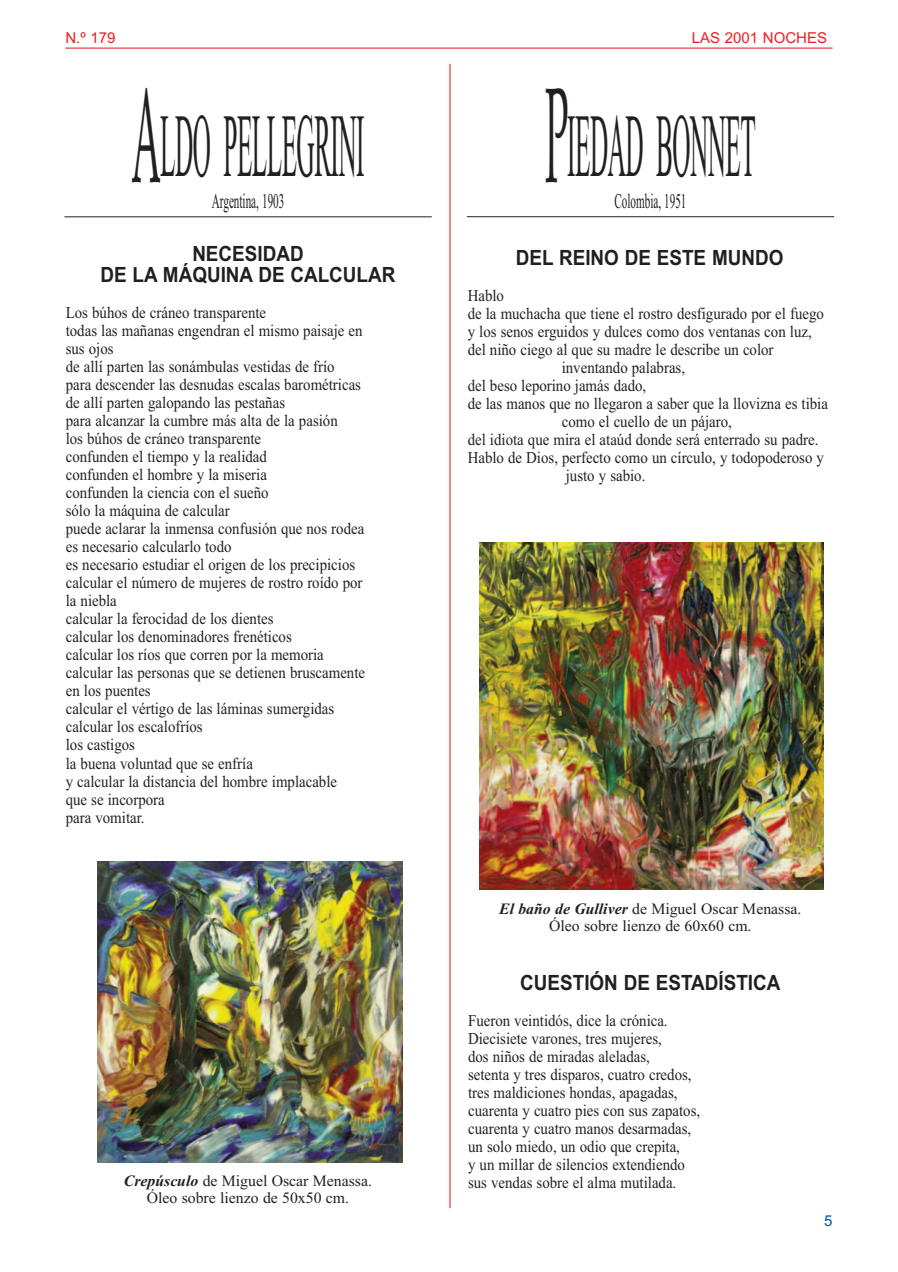
<style>
.page{position:relative;width:898px;height:1272px;background:#fff}
.page>*{position:absolute;margin:0;border:0;box-sizing:border-box;transform-origin:0 0}
.t1{font:90px "Times New Roman";letter-spacing:-.02em;color:#231f20;scale:.28 1}
.t2{font:700 21px/21px "Arial";color:#231f20;text-align:center;scale:.9 1}
.t3{font:21px "Times New Roman";color:#231f20;scale:.53 1}
.t4{font:16.5px/18px "Times New Roman";color:#231f20;scale:.9 1}
.t5{font:15.75px/17px "Times New Roman";color:#231f20;text-align:center}
.t6{font:15px "Arial";color:#ee1d23}
.t7{font:15px "Arial";color:#0155a5}
.s1{font-family:"Book Antiqua";font-size:135px}
.s2{font-weight:700;font-style:italic}
</style>
<div class="page">
<hr style="left:65px;top:48px;width:767px;height:1px;background:#ee1d23">
<hr style="left:449px;top:64px;width:1px;height:1144px;background:#ee1d23">
<hr style="left:64px;top:216px;width:367px;height:1px;background:#231f20">
<hr style="left:466px;top:216px;width:367px;height:1px;background:#231f20">
<img style="left:98px;top:861px;width:304px;height:301px">
<img style="left:479px;top:543px;width:344px;height:346px">
<p class="t6" style="left:65px;top:29px;width:52px">N.º 179</p>
<p class="t6" style="left:691px;top:29px;width:137px">LAS 2001 NOCHES</p>
<h1 class="t1" style="left:132px;top:92px;width:833px"><span class="s1">A</span>LDO PELLEGRINI</h1>
<p class="t3" style="left:212px;top:188px;width:138px">Argentina, 1903</p>
<p class="t2" style="left:100px;top:243px;width:329px">NECESIDAD<br>DE LA MÁQUINA DE CALCULAR</p>
<p class="t4" style="left:66px;top:303px;width:334px">Los búhos de cráneo transparente<br>todas las mañanas engendran el mismo paisaje en sus ojos<br>de allí parten las sonámbulas vestidas de frío<br>para descender las desnudas escalas barométricas de allí parten galopando las pestañas<br>para alcanzar la cumbre más alta de la pasión<br>los búhos de cráneo transparente<br>confunden el tiempo y la realidad<br>confunden el hombre y la miseria<br>confunden la ciencia con el sueño<br>sólo la máquina de calcular<br>puede aclarar la inmensa confusión que nos rodea es necesario calcularlo todo<br>es necesario estudiar el origen de los precipicios calcular el número de mujeres de rostro roído por la niebla<br>calcular la ferocidad de los dientes<br>calcular los denominadores frenéticos<br>calcular los ríos que corren por la memoria calcular las personas que se detienen bruscamente en los puentes<br>calcular el vértigo de las láminas sumergidas calcular los escalofríos<br>los castigos<br>la buena voluntad que se enfría<br>y calcular la distancia del hombre implacable<br>que se incorpora<br>para vomitar.</p>
<h1 class="t1" style="left:545px;top:92px;width:753px"><span class="s1">P</span>IEDAD BONNET</h1>
<p class="t3" style="left:614px;top:188px;width:137px">Colombia, 1951</p>
<p class="t2" style="left:515px;top:247px;width:299px">DEL REINO DE ESTE MUNDO</p>
<p class="t4" style="left:467px;top:286px;width:42px">Hablo</p>
<p class="t4" style="left:467px;top:304px;width:397px">de la muchacha que tiene el rostro desfigurado por el fuego</p>
<p class="t4" style="left:467px;top:322px;width:383px">y los senos erguidos y dulces como dos ventanas con luz,</p>
<p class="t4" style="left:467px;top:340px;width:341px">del niño ciego al que su madre le describe un color</p>
<p class="t4" style="left:561px;top:358px;width:138px">inventando palabras,</p>
<p class="t4" style="left:467px;top:376px;width:200px">del beso leporino jamás dado,</p>
<p class="t4" style="left:467px;top:394px;width:401px">de las manos que no llegaron a saber que la llovizna es tibia</p>
<p class="t4" style="left:561px;top:412px;width:190px">como el cuello de un pájaro,</p>
<p class="t4" style="left:467px;top:430px;width:391px">del idiota que mira el ataúd donde será enterrado su padre.</p>
<p class="t4" style="left:467px;top:448px;width:397px">Hablo de Dios, perfecto como un círculo, y todopoderoso y</p>
<p class="t4" style="left:565px;top:466px;width:90px">justo y sabio.</p>
<p class="t5" style="left:499px;top:900px;width:303px"><span class="s2">El baño de Gulliver</span> de Miguel Oscar Menassa.<br>Óleo sobre lienzo de 60x60 cm.</p>
<p class="t2" style="left:520px;top:971px;width:290px">CUESTIÓN DE ESTADÍSTICA</p>
<p class="t4" style="left:468px;top:1010px;width:259px">Fueron veintidós, dice la crónica.<br>Diecisiete varones, tres mujeres,<br>dos niños de miradas aleladas,<br>setenta y tres disparos, cuatro credos, tres maldiciones hondas, apagadas, cuarenta y cuatro pies con sus zapatos, cuarenta y cuatro manos desarmadas, un solo miedo, un odio que crepita,<br>y un millar de silencios extendiendo</p>
<p class="t5" style="left:124px;top:1172px;width:249px"><span class="s2">Crepúsculo</span> de Miguel Oscar Menassa.</p>
<p class="t4" style="left:468px;top:1172px;width:233px">sus vendas sobre el alma mutilada.</p>
<p class="t5" style="left:147px;top:1189px;width:204px">Óleo sobre lienzo de 50x50 cm.</p>
<p class="t7" style="left:824px;top:1212px;width:10px">5</p>
</div>
